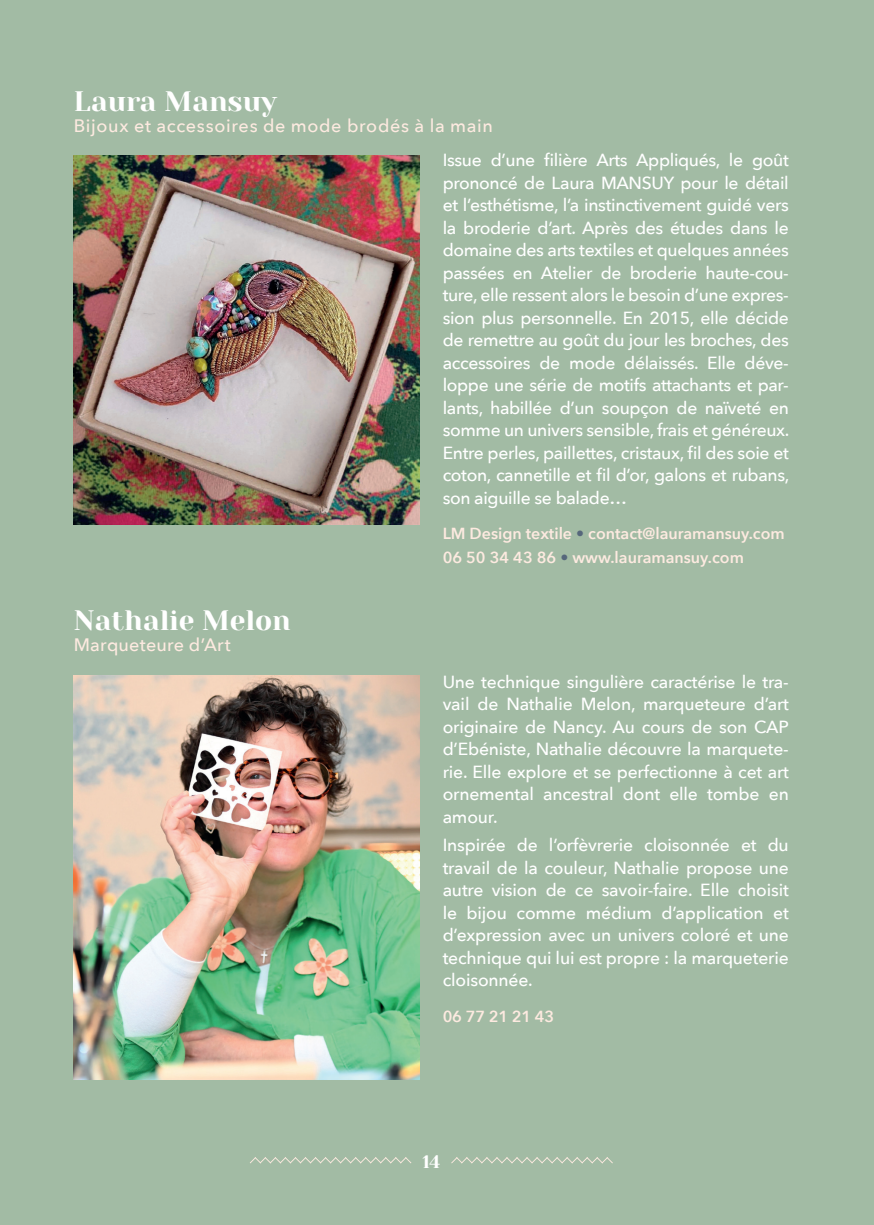
<style>
.page{position:relative;width:874px;height:1225px;background:#fff}
.page>*{position:absolute;margin:0;border:0;box-sizing:border-box;transform-origin:0 0}
.t1{font:28px "Yeseva One";color:#fff}
.t2{font:500 18px "Avenir Next";letter-spacing:.035em;color:#fdeae0}
.t3{font:500 18px "Avenir Next";letter-spacing:.01em;color:#fdeae0}
.t4{font:18px "Yeseva One";color:#fff}
.t5{font:500 17.6px/22.6px "Avenir Next";letter-spacing:-.01em;color:#fff;text-align:justify}
.t6{font:600 16px/24px "Avenir Next";color:#fdeae0}
.s1{color:#56677b}
</style>
<div class="page">
<div style="left:0;top:0;width:873px;height:1225px;background:#a2bba4"></div>
<svg style="left:250px;top:1157px;width:161px;height:6px"></svg>
<svg style="left:451px;top:1157px;width:161px;height:6px"></svg>
<img style="left:74px;top:675px;width:346px;height:404px">
<img style="left:74px;top:156px;width:346px;height:368px">
<h1 class="t1" style="left:74px;top:80px;width:204px">Laura Mansuy</h1>
<p class="t2" style="left:74px;top:111px;width:420px">Bijoux et accessoires de mode brodés à la main</p>
<p class="t5" style="left:442px;top:148px;width:348px">Issue d’une filière Arts Appliqués, le goût prononcé de Laura MANSUY pour le détail et l’esthétisme, l’a instinctivement guidé vers la broderie d’art. Après des études dans le domaine des arts textiles et quelques années passées en Atelier de broderie haute-cou&shy;ture, elle ressent alors le besoin d’une expres&shy;sion plus personnelle. En 2015, elle décide de remettre au goût du jour les broches, des accessoires de mode délaissés. Elle déve&shy;loppe une série de motifs attachants et par&shy;lants, habillée d’un soupçon de naïveté en somme un univers sensible, frais et généreux.<br>Entre perles, paillettes, cristaux, fil des soie et coton, cannetille et fil d’or, galons et rubans, son aiguille se balade…</p>
<p class="t6" style="left:442px;top:521px;width:343px">LM Design textile <span class="s1">•</span> contact@lauramansuy.com<br>06 50 34 43 86 <span class="s1">•</span> www.lauramansuy.com</p>
<h1 class="t1" style="left:74px;top:599px;width:218px">Nathalie Melon</h1>
<p class="t3" style="left:74px;top:629px;width:158px">Marqueteure d’Art</p>
<p class="t5" style="left:442px;top:670px;width:347px">Une technique singulière caractérise le tra&shy;vail de Nathalie Melon, marqueteure d’art originaire de Nancy. Au cours de son CAP d’Ebéniste, Nathalie découvre la marquete&shy;rie. Elle explore et se perfectionne à cet art ornemental ancestral dont elle tombe en amour.</p>
<p class="t5" style="left:442px;top:833px;width:347px">Inspirée de l’orfèvrerie cloisonnée et du travail de la couleur, Nathalie propose une autre vision de ce savoir-faire. Elle choisit le bijou comme médium d’application et d’expression avec un univers coloré et une technique qui lui est propre : la marqueterie cloisonnée.</p>
<p class="t6" style="left:442px;top:1003px;width:113px">06 77 21 21 43</p>
<p class="t4" style="left:422px;top:1148px;width:19px">14</p>
</div>
